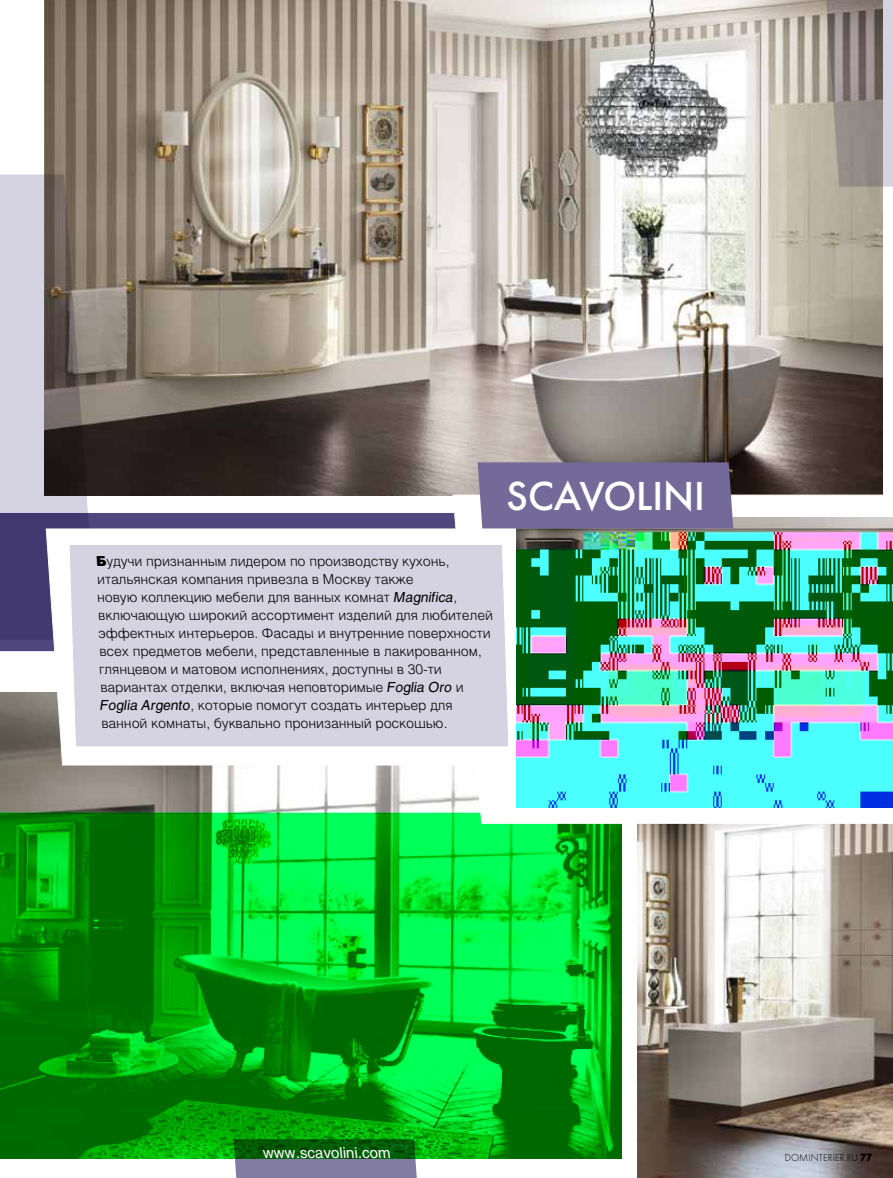
<style>
.page{position:relative;width:893px;height:1178px;background:#fff}
.page>*{position:absolute;margin:0;border:0;box-sizing:border-box;transform-origin:0 0}
.t1{font:40.05px "Futura Futuris C";letter-spacing:-.005em;color:#fff}
.t2{font:15px "Helios";color:#fff}
.t3{font:300 13.8px "Helios";color:#000}
.t4{font:10.5px "Futura Light C";letter-spacing:.01em;color:#000;scale:.96 1}
.s1{font-weight:900}
.s2{font-weight:400;font-style:italic}
.s3{font-family:"Futura Futuris C";font-weight:700}
</style>
<div class="page">
<img style="left:637px;top:824px;width:256px;height:354px">
<img style="left:44px;top:0;width:839px;height:495px">
<img style="left:0;top:692px;width:622px;height:467px">
<div style="left:0;top:513px;width:452px;height:138px;background:#4f477e"></div>
<svg style="left:452px;top:494px;width:436px;height:330px"></svg>
<svg style="left:234px;top:1139px;width:187px;height:39px;background:#416f53"></svg>
<svg style="left:821px;top:0;width:72px;height:188px;background:#9c9390"></svg>
<svg style="left:0;top:173px;width:98px;height:468px;background:#8b848f"></svg>
<svg style="left:42px;top:529px;width:474px;height:236px"></svg>
<div style="left:61px;top:544px;width:455px;height:203px;background:#d5d2e1"></div>
<img style="left:516px;top:517px;width:377px;height:291px">
<div style="left:478px;top:462px;width:255px;height:66px;background:#736a99"></div>
<h1 class="t1" style="left:507px;top:472px;width:200px">SCAVOLINI</h1>
<p class="t3" style="left:96px;top:553px;width:356px"><span class="s1">Б</span>удучи признанным лидером по производству кухонь,</p>
<p class="t3" style="left:98px;top:571px;width:319px">итальянская компания привезла в Москву также</p>
<p class="t3" style="left:97px;top:589px;width:363px">новую коллекцию мебели для ванных комнат <span class="s2">Magnifica</span>,</p>
<p class="t3" style="left:99px;top:607px;width:397px">включающую широкий ассортимент изделий для любителей</p>
<p class="t3" style="left:98px;top:625px;width:395px">эффектных интерьеров. Фасады и внутренние поверхности</p>
<p class="t3" style="left:100px;top:643px;width:385px">всех предметов мебели, представленные в лакированном,</p>
<p class="t3" style="left:99px;top:661px;width:345px">глянцевом и матовом исполнениях, доступны в 30-ти</p>
<p class="t3" style="left:101px;top:679px;width:366px">вариантах отделки, включая неповторимые <span class="s2">Foglia Oro</span> и</p>
<p class="t3" style="left:100px;top:697px;width:355px"><span class="s2">Foglia Argento</span>, которые помогут создать интерьер для</p>
<p class="t3" style="left:102px;top:715px;width:349px">ванной комнаты, буквально пронизанный роскошью.</p>
<p class="t2" style="left:263px;top:1143px;width:131px">www.scavolini.com</p>
<p class="t4" style="left:785px;top:1151px;width:93px">DOMINTERIER.RU <span class="s3">77</span></p>
</div>
